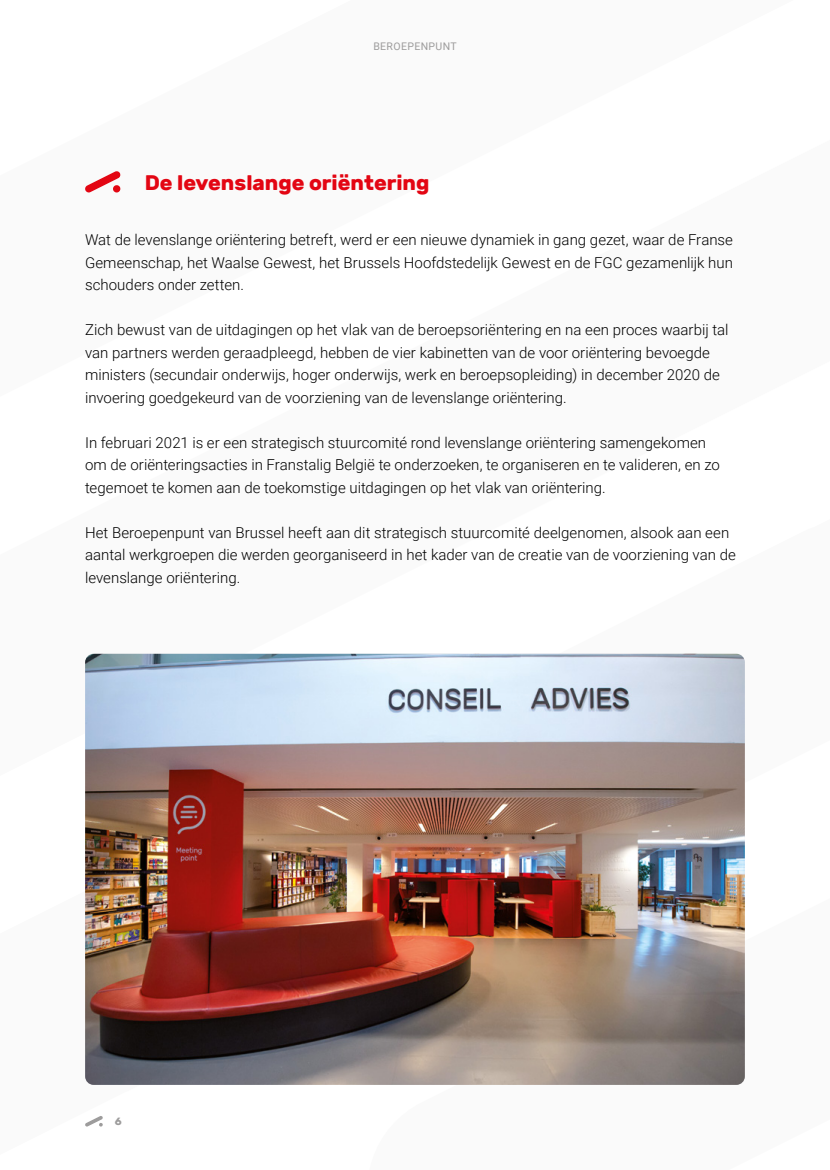
<style>
.page{position:relative;width:830px;height:1170px;background:#fff}
.page>*{position:absolute;margin:0;border:0;box-sizing:border-box;transform-origin:0 0}
.t1{font:700 21px "Rubik";color:#e30613}
.t2{font:300 15px/22.5px "Roboto";color:#000}
.t3{font:10.5px "Roboto";letter-spacing:.035em;color:#9d9c9c}
.t4{font:700 10.5px "Rubik";color:#9d9c9c}
</style>
<div class="page">
<svg style="left:85px;top:1116px;width:18px;height:10px"></svg>
<svg style="left:85px;top:171px;width:36px;height:21px"></svg>
<img style="left:85px;top:653px;width:659px;height:431px">
<p class="t3" style="left:373px;top:39px;width:85px">BEROEPENPUNT</p>
<h1 class="t1" style="left:145px;top:170px;width:286px">De levenslange oriëntering</h1>
<p class="t2" style="left:85px;top:228px;width:649px;text-align:justify">Wat de levenslange oriëntering betreft, werd er een nieuwe dynamiek in gang gezet, waar de Franse Gemeenschap, het Waalse Gewest, het Brussels Hoofdstedelijk Gewest en de FGC gezamenlijk hun schouders onder zetten.</p>
<p class="t2" style="left:85px;top:318px;width:644px">Zich bewust van de uitdagingen op het vlak van de beroepsoriëntering en na een proces waarbij tal van partners werden geraadpleegd, hebben de vier kabinetten van de voor oriëntering bevoegde ministers (secundair onderwijs, hoger onderwijs, werk en beroepsopleiding) in december 2020 de invoering goedgekeurd van de voorziening van de levenslange oriëntering.</p>
<p class="t2" style="left:85px;top:430px;width:636px">In februari 2021 is er een strategisch stuurcomité rond levenslange oriëntering samengekomen om de oriënteringsacties in Franstalig België te onderzoeken, te organiseren en te valideren, en zo tegemoet te komen aan de toekomstige uitdagingen op het vlak van oriëntering.</p>
<p class="t2" style="left:85px;top:520px;width:652px">Het Beroepenpunt van Brussel heeft aan dit strategisch stuurcomité deelgenomen, alsook aan een aantal werkgroepen die werden georganiseerd in het kader van de creatie van de voorziening van de levenslange oriëntering.</p>
<p class="t4" style="left:115px;top:1115px;width:8px">6</p>
</div>
